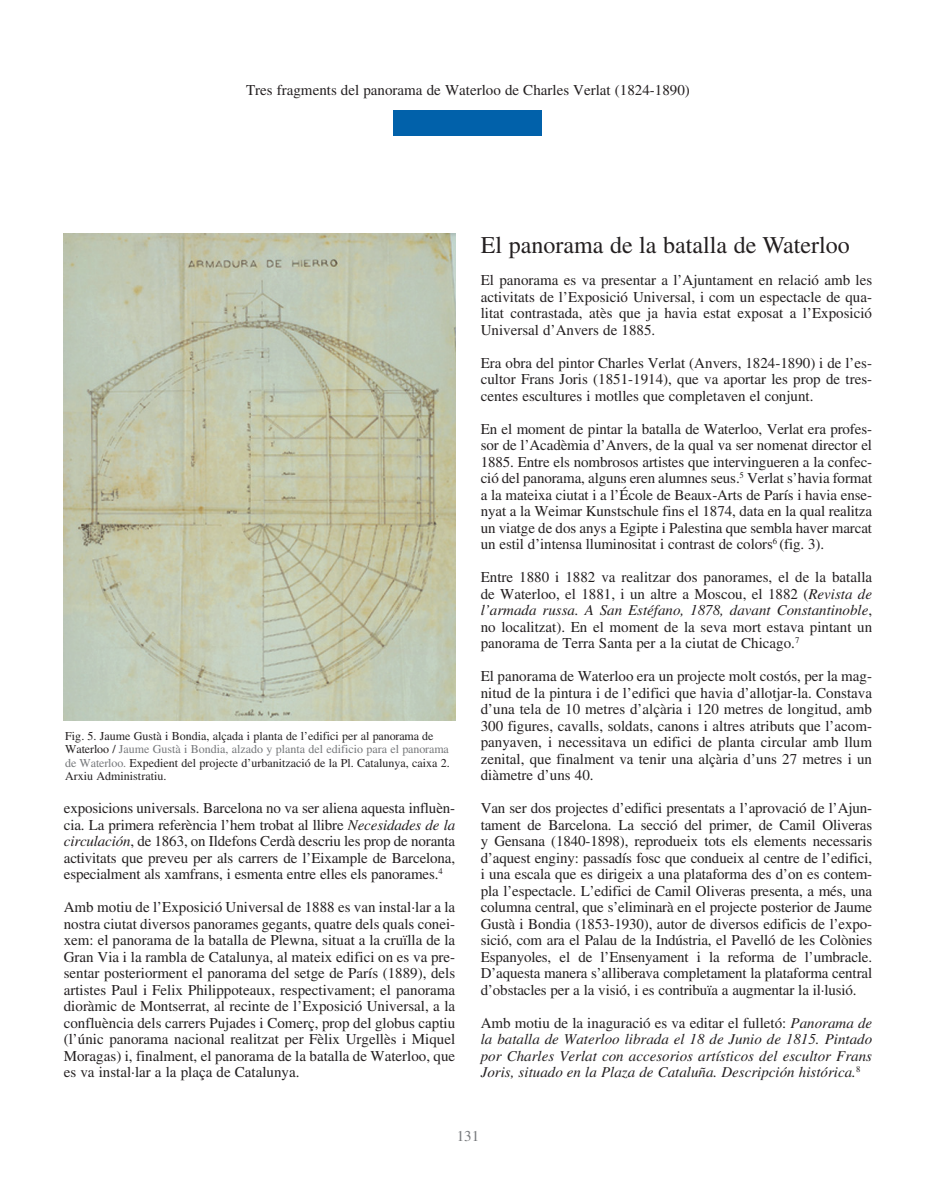
<style>
.page{position:relative;width:936px;height:1191px;background:#fff}
.page>*{position:absolute;margin:0;border:0;box-sizing:border-box;transform-origin:0 0}
.t1{font:24px "Times";color:#231f20}
.t2{font:15px/16.5px "Times";color:#231f20;text-align:justify}
.t3{font:italic 15px/16.5px "Times";color:#231f20;text-align:justify}
.t4{font:15px "Times";color:#76787b}
.t5{font:12px/13.5px "Times";color:#231f20}
.s1{color:#76787b}
.s2{font-style:italic}
.s3{font-style:normal}
</style>
<div class="page">
<div style="left:393px;top:111px;width:149px;height:25px;background:#0161aa"></div>
<img style="left:64px;top:234px;width:391px;height:486px">
<p class="t2" style="left:246px;top:82px;width:445px">Tres fragments del panorama de Waterloo de Charles Verlat (1824-1890)</p>
<p class="t5" style="left:65px;top:729px;width:386px">Fig. 5. Jaume Gustà i Bondia, alçada i planta de l’edifici per al panorama de Waterloo / <span class="s1">Jaume Gustà i Bondia, alzado y planta del edificio para el panorama de Waterloo.</span> Expedient del projecte d’urbanització de la Pl. Catalunya, caixa 2.<br>Arxiu Administratiu.</p>
<p class="t2" style="left:64px;top:800px;width:393px">exposicions universals. Barcelona no va ser aliena aquesta influèn&shy;cia. La primera referència l’hem trobat al llibre <span class="s2">Necesidades de la circulación</span>, de 1863, on Ildefons Cerdà descriu les prop de noranta activitats que preveu per als carrers de l’Eixample de Barcelona, especialment als xamfrans, i esmenta entre elles els panorames.<sup>4</sup></p>
<p class="t2" style="left:64px;top:899px;width:393px">Amb motiu de l’Exposició Universal de 1888 es van instal·lar a la nostra ciutat diversos panorames gegants, quatre dels quals conei&shy;xem: el panorama de la batalla de Plewna, situat a la cruïlla de la Gran Via i la rambla de Catalunya, al mateix edifici on es va pre&shy;sentar posteriorment el panorama del setge de París (1889), dels artistes Paul i Felix Philippoteaux, respectivament; el panorama dioràmic de Montserrat, al recinte de l’Exposició Universal, a la confluència dels carrers Pujades i Comerç, prop del globus captiu (l’únic panorama nacional realitzat per Fèlix Urgellès i Miquel Moragas) i, finalment, el panorama de la batalla de Waterloo, que es va instal·lar a la plaça de Catalunya.</p>
<h1 class="t1" style="left:480px;top:231px;width:370px">El panorama de la batalla de Waterloo</h1>
<p class="t2" style="left:480px;top:272px;width:393px">El panorama es va presentar a l’Ajuntament en relació amb les activitats de l’Exposició Universal, i com un espectacle de qua&shy;litat contrastada, atès que ja havia estat exposat a l’Exposició Universal d’Anvers de 1885.</p>
<p class="t2" style="left:480px;top:354px;width:393px">Era obra del pintor Charles Verlat (Anvers, 1824-1890) i de l’es&shy;cultor Frans Joris (1851-1914), que va aportar les prop de tres&shy;centes escultures i motlles que completaven el conjunt.</p>
<p class="t2" style="left:480px;top:420px;width:393px">En el moment de pintar la batalla de Waterloo, Verlat era profes&shy;sor de l’Acadèmia d’Anvers, de la qual va ser nomenat director el 1885. Entre els nombrosos artistes que intervingueren a la confec&shy;ció del panorama, alguns eren alumnes seus.<sup>5</sup> Verlat s’havia format a la mateixa ciutat i a l’École de Beaux-Arts de París i havia ense&shy;nyat a la Weimar Kunstschule fins el 1874, data en la qual realitza un viatge de dos anys a Egipte i Palestina que sembla haver marcat un estil d’intensa lluminositat i contrast de colors<sup>6</sup> (fig. 3).</p>
<p class="t2" style="left:480px;top:569px;width:393px">Entre 1880 i 1882 va realitzar dos panorames, el de la batalla de Waterloo, el 1881, i un altre a Moscou, el 1882 (<span class="s2">Revista de l’armada russa. A San Estéfano, 1878, davant Constantinoble</span>, no localitzat). En el moment de la seva mort estava pintant un panorama de Terra Santa per a la ciutat de Chicago.<sup>7</sup></p>
<p class="t2" style="left:480px;top:668px;width:393px">El panorama de Waterloo era un projecte molt costós, per la mag&shy;nitud de la pintura i de l’edifici que havia d’allotjar-la. Constava d’una tela de 10 metres d’alçària i 120 metres de longitud, amb 300 figures, cavalls, soldats, canons i altres atributs que l’acom&shy;panyaven, i necessitava un edifici de planta circular amb llum zenital, que finalment va tenir una alçària d’uns 27 metres i un diàmetre d’uns 40.</p>
<p class="t2" style="left:480px;top:800px;width:393px">Van ser dos projectes d’edifici presentats a l’aprovació de l’Ajun&shy;tament de Barcelona. La secció del primer, de Camil Oliveras y Gensana (1840-1898), reprodueix tots els elements necessaris d’aquest enginy: passadís fosc que condueix al centre de l’edifici, i una escala que es dirigeix a una plataforma des d’on es contem&shy;pla l’espectacle. L’edifici de Camil Oliveras presenta, a més, una columna central, que s’eliminarà en el projecte posterior de Jaume Gustà i Bondia (1853-1930), autor de diversos edificis de l’expo&shy;sició, com ara el Palau de la Indústria, el Pavelló de les Colònies Espanyoles, el de l’Ensenyament i la reforma de l’umbracle.<br>D’aquesta manera s’alliberava completament la plataforma central d’obstacles per a la visió, i es contribuïa a augmentar la il·lusió.</p>
<p class="t3" style="left:480px;top:1014px;width:393px"><span class="s3">Amb motiu de la inaguració es va editar el fulletó:</span> Panorama de la batalla de Waterloo librada el 18 de Junio de 1815. Pintado por Charles Verlat con accesorios artísticos del escultor Frans Joris, situado en la Plaza de Cataluña. Descripción histórica.<sup>8</sup></p>
<p class="t4" style="left:456px;top:1127px;width:24px">131</p>
</div>
